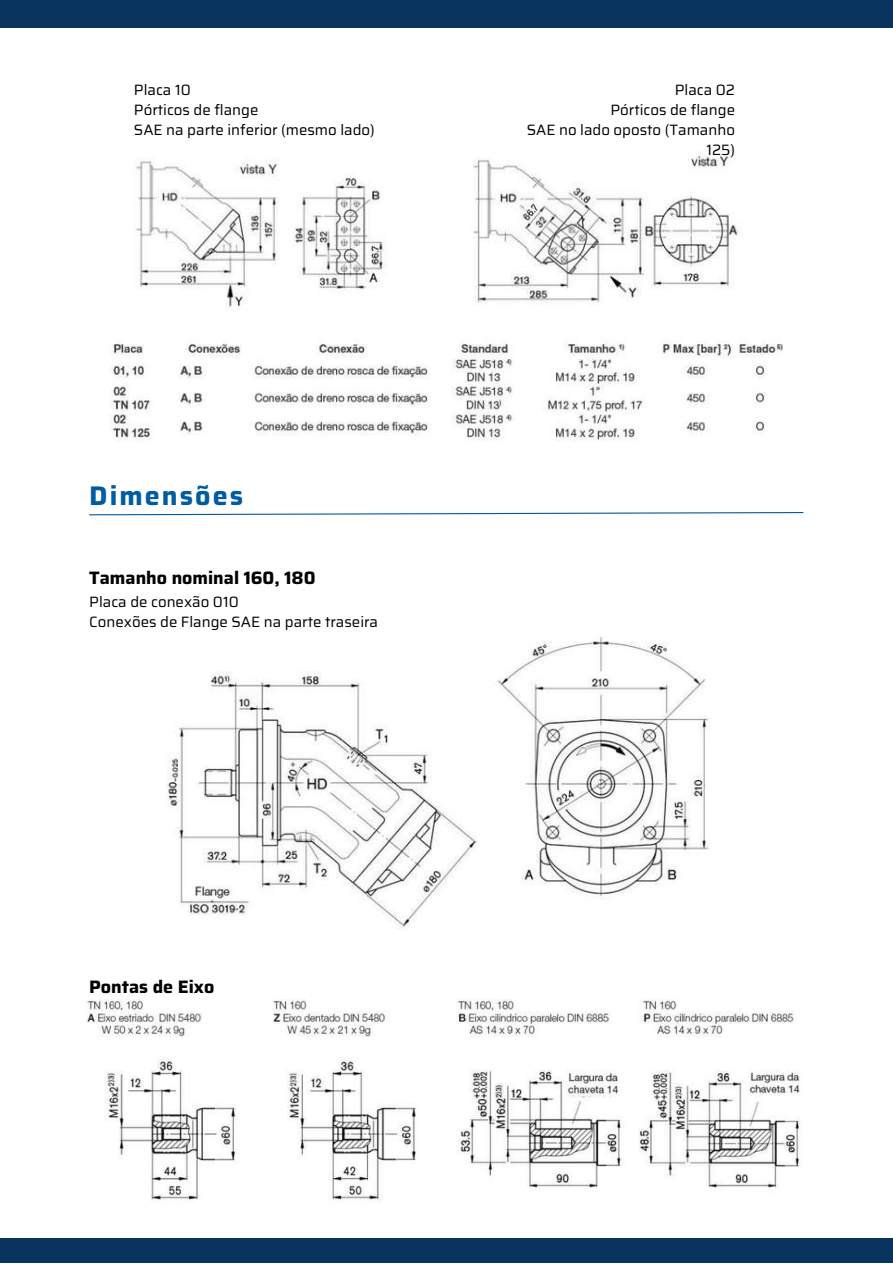
<style>
.page{position:relative;width:893px;height:1264px;background:#fff}
.page>*{position:absolute;margin:0;border:0;box-sizing:border-box;transform-origin:0 0}
.t1{font:700 27px "Saira";letter-spacing:.075em;color:#005ca1}
.t2{font:700 18px "Saira";color:#000}
.t3{font:15px/20.2px "Saira";color:#000}
</style>
<div class="page">
<div style="left:0;top:1238px;width:892px;height:24px;background:#09345f"></div>
<div style="left:0;top:0;width:892px;height:28px;background:#09345f"></div>
<img style="left:136px;top:151px;width:605px;height:158px">
<img style="left:110px;top:344px;width:672px;height:97px">
<svg style="left:89px;top:512px;width:715px;height:4px"></svg>
<img style="left:167px;top:637px;width:542px;height:292px">
<img style="left:86px;top:999px;width:714px;height:201px">
<p class="t3" style="left:134px;top:79px;width:242px">Placa 10<br>Pórticos de flange<br>SAE na parte inferior (mesmo lado)</p>
<p class="t3" style="left:526px;top:79px;width:210px;text-align:right">Placa 02<br>Pórticos de flange<br>SAE no lado oposto (Tamanho<br>125)</p>
<h1 class="t1" style="left:89px;top:474px;width:155px">Dimensões</h1>
<p class="t2" style="left:89px;top:564px;width:228px">Tamanho nominal 160, 180</p>
<p class="t3" style="left:89px;top:591px;width:290px">Placa de conexão 010<br>Conexões de Flange SAE na parte traseira</p>
<p class="t2" style="left:89px;top:972px;width:127px">Pontas de Eixo</p>
</div>
